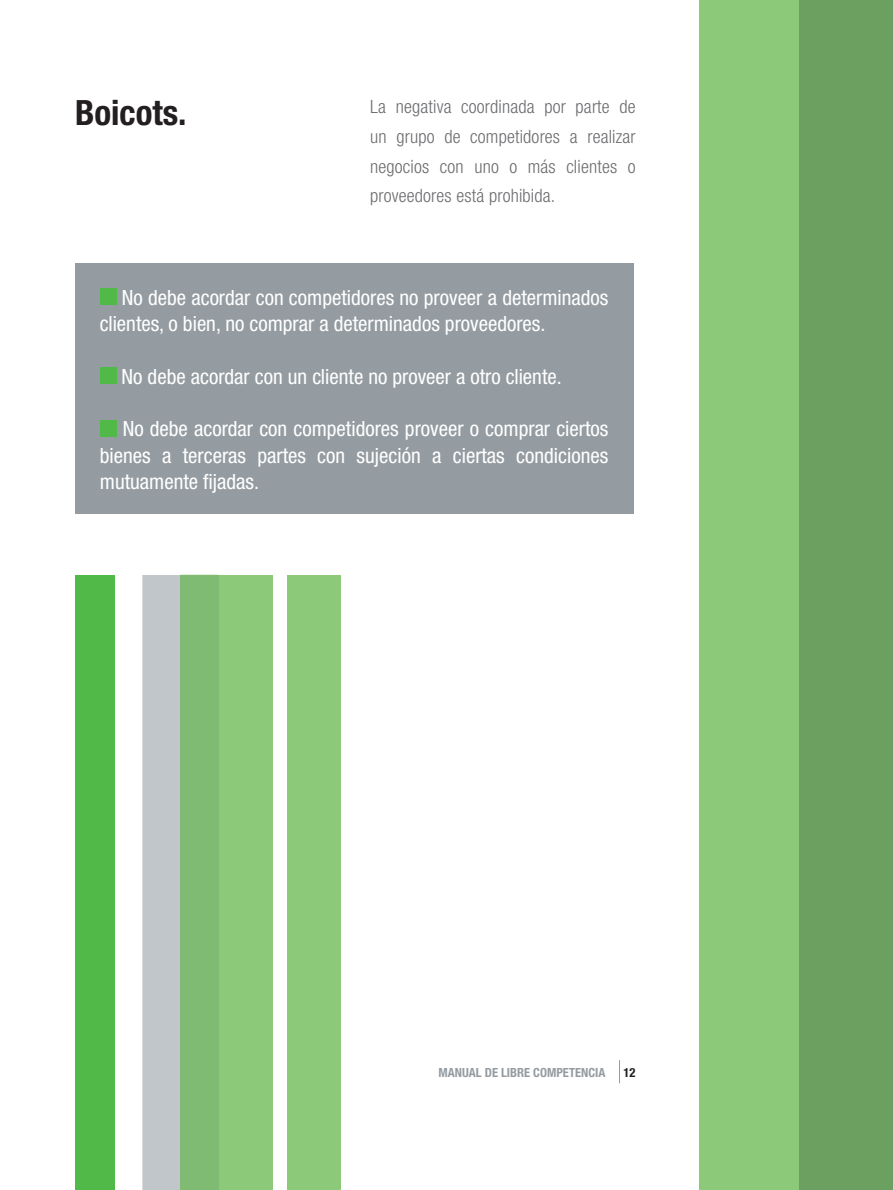
<style>
.page{position:relative;width:893px;height:1190px;background:#fff}
.page>*{position:absolute;margin:0;border:0;box-sizing:border-box;transform-origin:0 0}
.t1{font:700 condensed 34.82px "Helvetica Neue LT Std";color:#231f20}
.t2{font:condensed 21px/26.2px "Helvetica Neue LT Std";color:#fff}
.t3{font:300 condensed 18.38px/29.8px "Helvetica Neue LT Std";letter-spacing:.01em;color:#6c6d70;text-align:justify}
.t4{font:700 condensed 12.6px "Helvetica Neue LT Std";color:#959ca1}
.t5{font:700 condensed 12.6px "Helvetica Neue LT Std";color:#231f20}
</style>
<div class="page">
<svg style="left:619px;top:1060px;width:1px;height:23px"></svg>
<div style="left:75px;top:264px;width:558px;height:250px;background:#959ca1"></div>
<div style="left:100px;top:288px;width:17px;height:17px;background:#51b948"></div>
<div style="left:100px;top:367px;width:17px;height:17px;background:#51b948"></div>
<div style="left:100px;top:420px;width:17px;height:16px;background:#51b948"></div>
<div style="left:699px;top:0;width:100px;height:1190px;background:#8cca7a"></div>
<div style="left:799px;top:0;width:94px;height:1190px;background:#6ba060"></div>
<div style="left:287px;top:575px;width:53px;height:615px;background:#8cca7a"></div>
<div style="left:142px;top:575px;width:38px;height:615px;background:#c1c6ca"></div>
<div style="left:75px;top:575px;width:39px;height:615px;background:#51b948"></div>
<div style="left:218px;top:575px;width:55px;height:615px;background:#8cca7a"></div>
<div style="left:180px;top:575px;width:38px;height:615px;background:#7fbb72"></div>
<h1 class="t1" style="left:75px;top:91px;width:113px">Boicots.</h1>
<p class="t3" style="left:370px;top:91px;width:267px">La negativa coordinada por parte de un grupo de competidores a realizar negocios con uno o más clientes o proveedores está prohibida.</p>
<p class="t2" style="left:100px;top:284px;width:510px;text-indent:22px">No debe acordar con competidores no proveer a determinados clientes, o bien, no comprar a determinados proveedores.</p>
<p class="t2" style="left:122px;top:363px;width:442px">No debe acordar con un cliente no proveer a otro cliente.</p>
<p class="t2" style="left:100px;top:416px;width:510px;text-align:justify;text-indent:23px">No debe acordar con competidores proveer o comprar ciertos bienes a terceras partes con sujeción a ciertas condiciones mutuamente fijadas.</p>
<p class="t4" style="left:438px;top:1065px;width:168px">MANUAL DE LIBRE COMPETENCIA</p>
<p class="t5" style="left:624px;top:1065px;width:14px">12</p>
</div>
